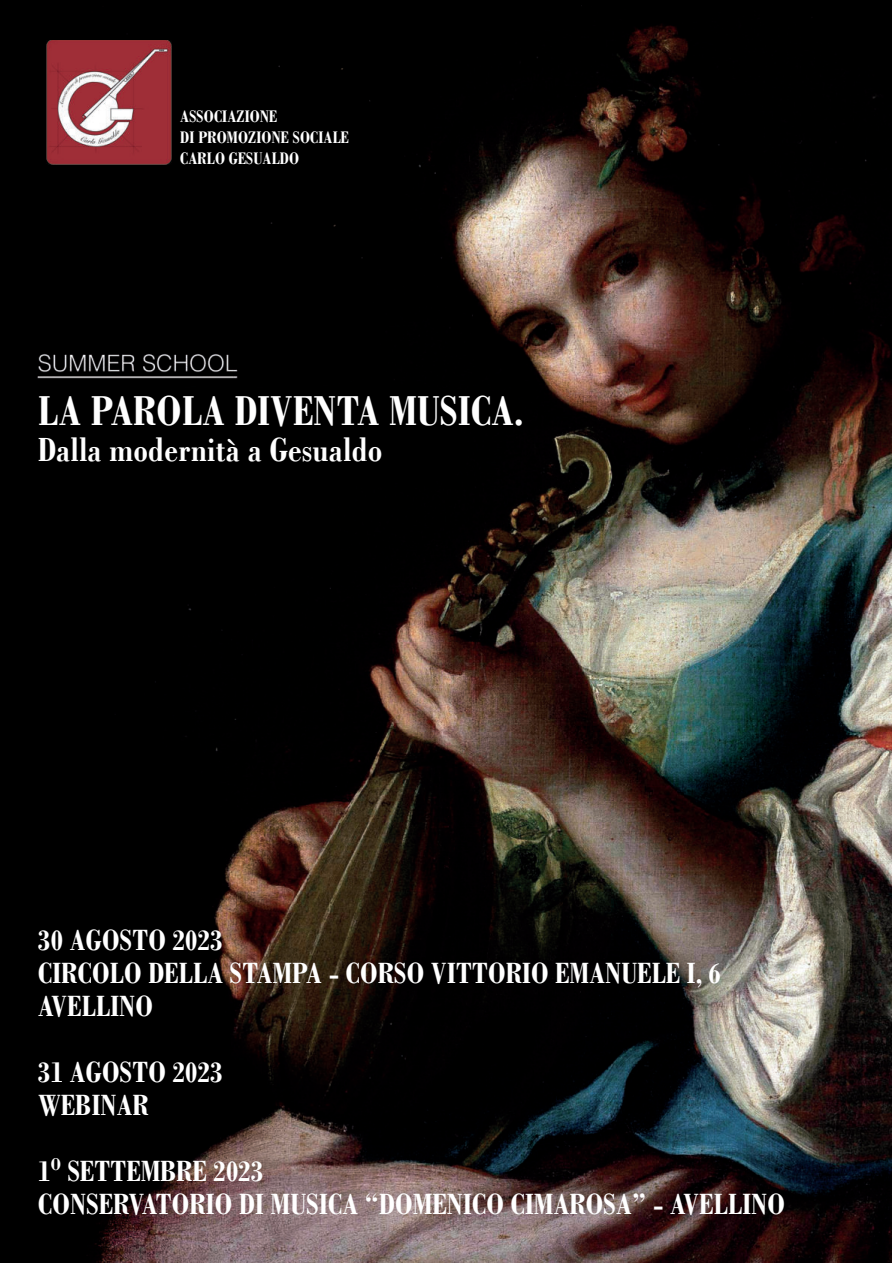
<style>
.page{position:relative;width:893px;height:1263px;background:#fff}
.page>*{position:absolute;margin:0;border:0;box-sizing:border-box;transform-origin:0 0}
.t1{font:700 condensed 45px "Bodoni LT";letter-spacing:.01em;color:#fff}
.t2{font:700 condensed 36px "Bodoni LT";letter-spacing:.01em;color:#fff}
.t3{font:700 condensed 31.5px/33px "Bodoni LT";letter-spacing:.01em;color:#fff}
.t4{font:700 condensed 18px/21px "Bodoni LT";letter-spacing:.01em;color:#fff}
</style>
<div class="page">
<img style="left:0;top:0;width:892px;height:1263px">
<img style="left:47px;top:40px;width:124px;height:124px">
<p class="t4" style="left:180px;top:106px;width:170px">ASSOCIAZIONE<br>DI PROMOZIONE SOCIALE<br>CARLO GESUALDO</p>
<h1 class="t1" style="left:38px;top:395px;width:487px">LA PAROLA DIVENTA MUSICA.</h1>
<p class="t2" style="left:38px;top:437px;width:346px">Dalla modernità a Gesualdo</p>
<p class="t3" style="left:38px;top:925px;width:684px">30 AGOSTO 2023<br>CIRCOLO DELLA STAMPA - CORSO VITTORIO EMANUELE I, 6<br>AVELLINO</p>
<p class="t3" style="left:38px;top:1057px;width:186px">31 AGOSTO 2023<br>WEBINAR</p>
<p class="t3" style="left:38px;top:1156px;width:748px">1<sup>O</sup> SETTEMBRE 2023<br>CONSERVATORIO DI MUSICA “DOMENICO CIMAROSA” - AVELLINO</p>
</div>
